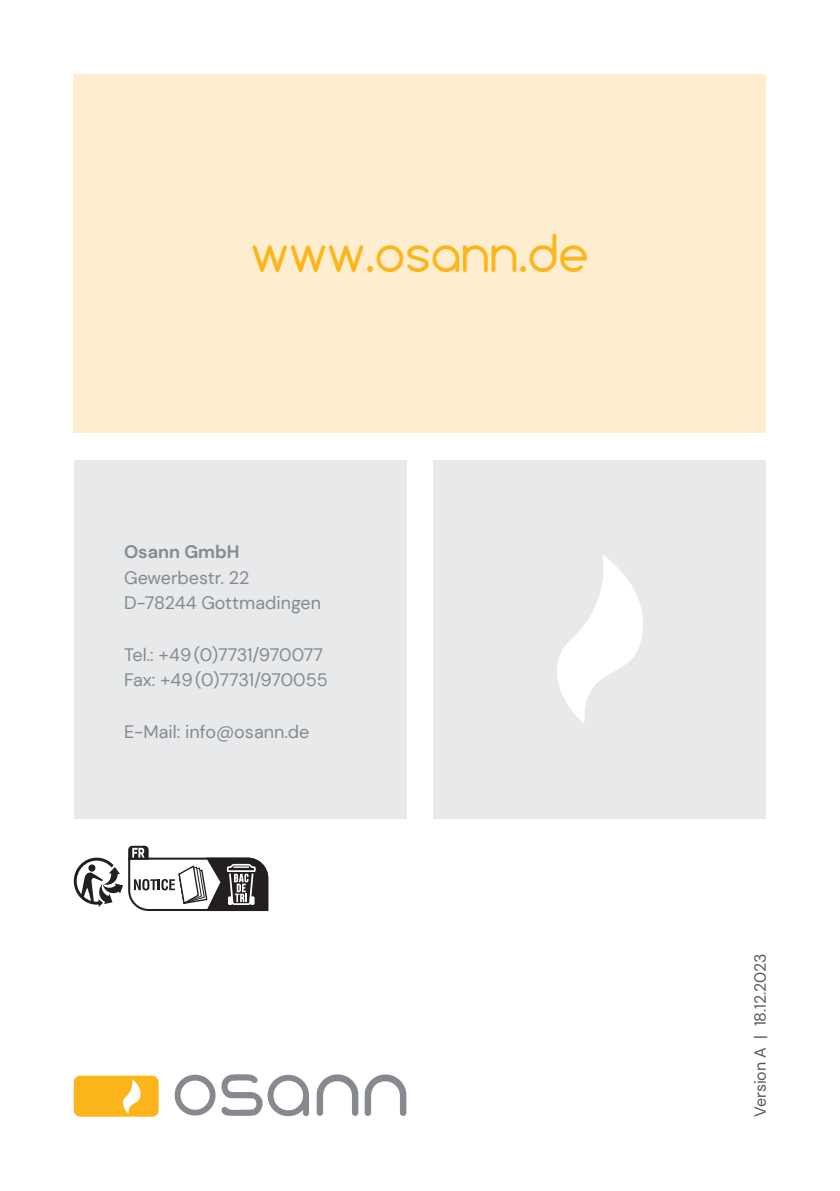
<style>
.page{position:relative;width:840px;height:1191px;background:#fff}
.page>*{position:absolute;margin:0;border:0;box-sizing:border-box;transform-origin:0 0}
.t1{font:48.8px "Comfortaa";color:#fcb61c}
.t2{font:18px/25.6px "DM Sans";color:#868a8e}
.t3{font:700 18px "DM Sans";color:#868a8e}
.t4{font:16px "DM Sans";color:#57585a}
</style>
<div class="page">
<div style="left:74px;top:74px;width:691px;height:358px;background:#feeecf"></div>
<div style="left:74px;top:460px;width:332px;height:358px;background:#e7e9ea"></div>
<div style="left:74px;top:1075px;width:84px;height:41px;background:#fcb61c;border-radius:6px"></div>
<svg style="left:123px;top:1079px;width:18px;height:34px"></svg>
<svg style="left:174px;top:1074px;width:135px;height:42px"></svg>
<svg style="left:316px;top:1074px;width:42px;height:41px"></svg>
<svg style="left:364px;top:1074px;width:42px;height:42px"></svg>
<div style="left:433px;top:460px;width:332px;height:358px;background:#e7e9ea"></div>
<svg style="left:557px;top:555px;width:86px;height:169px"></svg>
<svg style="left:74px;top:845px;width:194px;height:66px"></svg>
<h1 class="t1" style="left:251px;top:222px;width:339px">www.osann.de</h1>
<p class="t3" style="left:124px;top:540px;width:117px">Osann GmbH</p>
<p class="t2" style="left:124px;top:564px;width:198px">Gewerbestr. 22<br>D-78244 Gottmadingen</p>
<p class="t2" style="left:124px;top:641px;width:205px">Tel.: +49 (0)7731/970077<br>Fax: +49 (0)7731/970055</p>
<p class="t2" style="left:124px;top:718px;width:187px">E-Mail: info@osann.de</p>
<p class="t4" style="left:750px;top:1117px;width:165px;rotate:-90deg">Version A | 18.12.2023</p>
</div>
